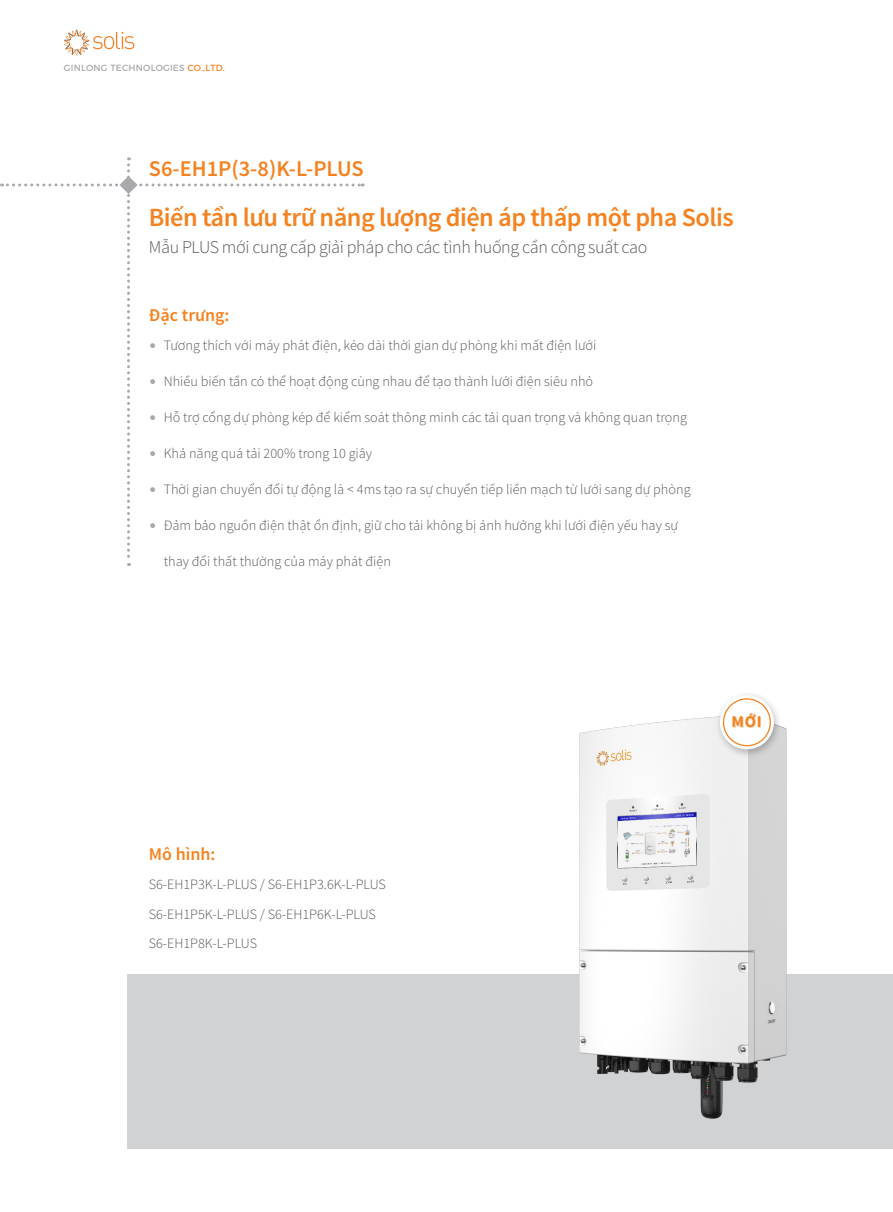
<style>
.page{position:relative;width:893px;height:1212px;background:#fff}
.page>*{position:absolute;margin:0;border:0;box-sizing:border-box;transform-origin:0 0}
.t1{font:600 26.25px "Source Sans Pro";letter-spacing:-.02em;color:#f58220}
.t2{font:600 22.5px "Source Sans Pro";color:#f58220}
.t3{font:300 18px "Source Sans Pro";letter-spacing:-.02em;color:#57585a}
.t4{font:600 18px "Source Sans Pro";color:#f58220}
.t5{font:700 16.5px "Source Sans Pro";color:#f58220}
.t6{font:300 14.25px/29.5px "Source Sans Pro";color:#57585a}
.t7{font:9px "Montserrat";letter-spacing:.025em;color:#a8a9ad}
.s1{color:#f58220}
.s2{color:#a8a9ad}
</style>
<div class="page">
<div style="left:128px;top:974px;width:765px;height:174px;background:#d1d2d4"></div>
<svg style="left:64px;top:30px;width:70px;height:25px"></svg>
<img style="left:579px;top:716px;width:208px;height:402px">
<div style="left:715px;top:691px;width:67px;height:66px;background:#231f20;opacity:.3"></div>
<svg style="left:720px;top:695px;width:54px;height:54px"></svg>
<div style="left:723px;top:699px;width:47px;height:47px;background:#fff;border-radius:50%"></div>
<div style="left:723px;top:698px;width:48px;height:48px;border:1px solid #f58220;border-radius:50%"></div>
<svg style="left:1px;top:157px;width:362px;height:409px"></svg>
<p class="t7" style="left:64px;top:63px;width:163px">GINLONG TECHNOLOGIES <span class="s1">CO.,LTD.</span></p>
<h2 class="t2" style="left:149px;top:154px;width:216px">S6-EH1P(3-8)K-L-PLUS</h2>
<h1 class="t1" style="left:149px;top:201px;width:586px">Biến tần lưu trữ năng lượng điện áp thấp một pha Solis</h1>
<p class="t3" style="left:149px;top:236px;width:500px">Mẫu PLUS mới cung cấp giải pháp cho các tình huống cần công suất cao</p>
<p class="t4" style="left:149px;top:304px;width:82px">Đặc trưng:</p>
<p class="t6" style="left:149px;top:330px;width:449px"><span class="s2">•</span> Tương thích với máy phát điện, kéo dài thời gian dự phòng khi mất điện lưới</p>
<p class="t6" style="left:149px;top:366px;width:446px"><span class="s2">•</span> Nhiều biến tần có thể hoạt động cùng nhau để tạo thành lưới điện siêu nhỏ</p>
<p class="t6" style="left:149px;top:402px;width:540px"><span class="s2">•</span> Hỗ trợ cổng dự phòng kép để kiểm soát thông minh các tải quan trọng và không quan trọng</p>
<p class="t6" style="left:149px;top:438px;width:225px"><span class="s2">•</span> Khả năng quá tải 200% trong 10 giây</p>
<p class="t6" style="left:149px;top:474px;width:543px"><span class="s2">•</span> Thời gian chuyển đổi tự động là &lt; 4ms tạo ra sự chuyển tiếp liền mạch từ lưới sang dự phòng</p>
<p class="t6" style="left:149px;top:510px;width:531px"><span class="s2">•</span> Đảm bảo nguồn điện thật ổn định, giữ cho tải không bị ảnh hưởng khi lưới điện yếu hay sự</p>
<p class="t6" style="left:164px;top:546px;width:229px">thay đổi thất thường của máy phát điện</p>
<p class="t4" style="left:149px;top:843px;width:68px">Mô hình:</p>
<p class="t6" style="left:149px;top:870px;width:239px">S6-EH1P3K-L-PLUS / S6-EH1P3.6K-L-PLUS<br>S6-EH1P5K-L-PLUS / S6-EH1P6K-L-PLUS<br>S6-EH1P8K-L-PLUS</p>
<p class="t5" style="left:732px;top:712px;width:32px">MỚI</p>
</div>
